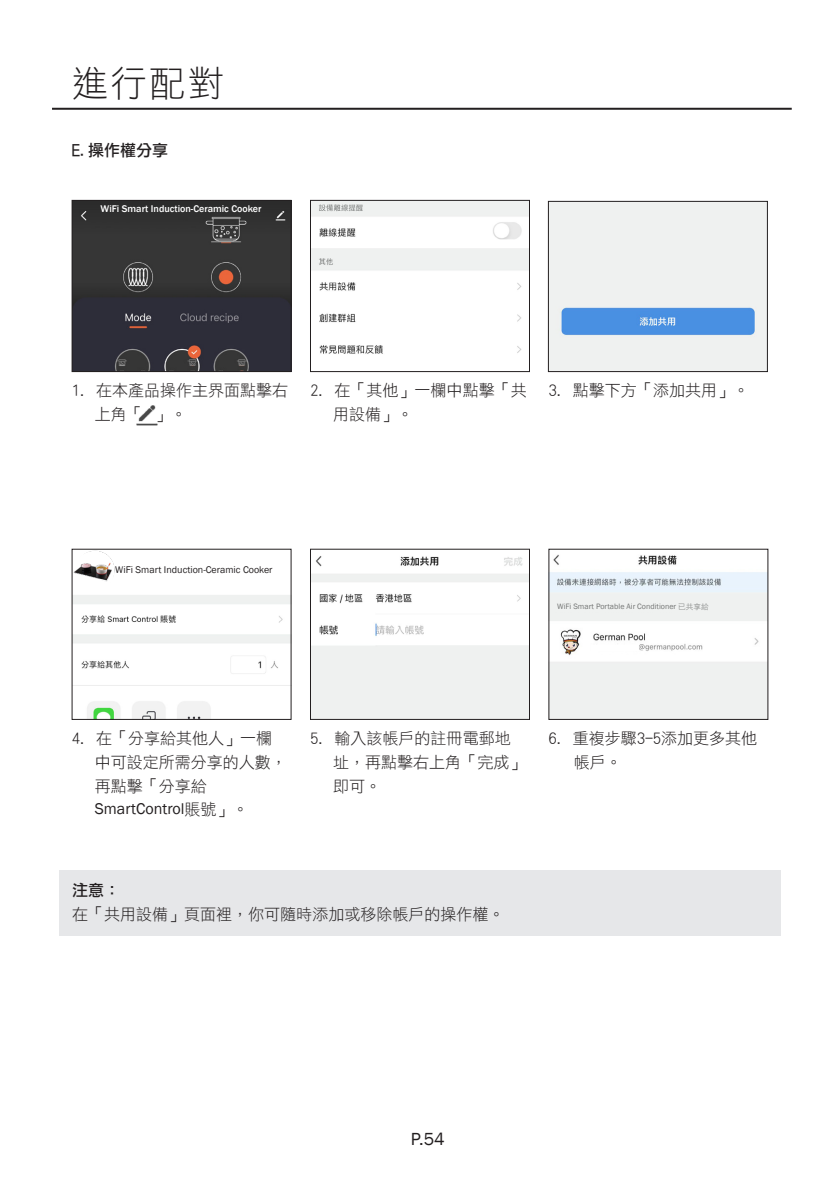
<style>
.page{position:relative;width:840px;height:1191px;background:#fff}
.page>*{position:absolute;margin:0;border:0;box-sizing:border-box;transform-origin:0 0}
.t1{font:36px "DF Li Hei W3 WINP BF";color:#231f20}
.t2{font:18px "Franklin Gothic";color:#231f20}
.t3{font:16px "DF Li Hei W3 WIN BF";color:#231f20}
.t4{font:16px "Franklin Gothic";color:#231f20}
.t5{font:16px "DF Li Hei Md WIN BF";color:#231f20}
.t6{font:10px "Franklin Gothic";color:#231f20}
.t7{font:500 10px "Franklin Gothic";color:#fff}
.t8{font:8px "Franklin Gothic";color:#747675}
.s1{font-family:"DF Li Hei W3 WIN BF";font-size:7.6px}
.s2{font-family:"DF Li Hei W3 WIN BF"}
</style>
<div class="page">
<hr style="left:52px;top:108px;width:739px;height:2px;background:#231f20">
<img style="left:74px;top:202px;width:215px;height:168px">
<div style="left:72px;top:200px;width:219px;height:172px;border:1px solid #231f20"></div>
<img style="left:74px;top:595px;width:215px;height:123px">
<div style="left:72px;top:549px;width:219px;height:171px;border:1px solid #231f20"></div>
<img style="left:312px;top:202px;width:215px;height:152px">
<div style="left:310px;top:200px;width:219px;height:172px;border:1px solid #231f20"></div>
<img style="left:312px;top:556px;width:215px;height:162px">
<div style="left:310px;top:549px;width:219px;height:171px;border:1px solid #231f20"></div>
<img style="left:549px;top:203px;width:216px;height:167px">
<div style="left:547px;top:201px;width:220px;height:171px;border:1px solid #231f20"></div>
<div style="left:59px;top:870px;width:721px;height:66px;background:#e6e7e9"></div>
<img style="left:136px;top:405px;width:22px;height:21px">
<img style="left:550px;top:554px;width:216px;height:164px">
<div style="left:590px;top:644px;width:48px;height:7px;background:#fff"></div>
<div style="left:552px;top:600px;width:202px;height:12px;background:#eff1f0"></div>
<img style="left:75px;top:548px;width:41px;height:25px">
<div style="left:178px;top:213px;width:10px;height:7px;background:#2f2f2f"></div>
<div style="left:73px;top:551px;width:41px;height:41px;background:#fff;border-radius:50%"></div>
<img style="left:73px;top:558px;width:40px;height:25px">
<p class="t1" style="left:72px;top:65px;width:154px">進行配對</p>
<p class="t5" style="left:72px;top:142px;width:97px">E.操作權分享</p>
<p class="t7" style="left:100px;top:203px;width:162px">WiFi Smart Induction-Ceramic Cooker</p>
<p class="t3" style="left:72px;top:383px;width:217px">1. 在本產品操作主界面點擊右</p>
<p class="t3" style="left:95px;top:406px;width:93px">上角「 」。</p>
<p class="t3" style="left:310px;top:383px;width:217px">2. 在「其他」一欄中點擊「共</p>
<p class="t3" style="left:333px;top:406px;width:81px">用設備」。</p>
<p class="t3" style="left:548px;top:383px;width:201px">3. 點擊下方「添加共用」。</p>
<p class="t6" style="left:115px;top:564px;width:159px">WiFi Smart Induction-Ceramic Cooker</p>
<p class="t8" style="left:556px;top:601px;width:153px">WiFi Smart Portable Air Conditioner <span class="s1">已共享給</span></p>
<p class="t3" style="left:72px;top:730px;width:201px">4. 在「分享給其他人」一欄</p>
<p class="t3" style="left:95px;top:754px;width:193px">中可設定所需分享的人數，</p>
<p class="t3" style="left:95px;top:777px;width:113px">再點擊「分享給</p>
<p class="t4" style="left:95px;top:799px;width:155px">SmartControl<span class="s2">賬號」。</span></p>
<p class="t3" style="left:310px;top:730px;width:201px">5. 輸入該帳戶的註冊電郵地</p>
<p class="t3" style="left:333px;top:754px;width:193px">址，再點擊右上角「完成」</p>
<p class="t3" style="left:333px;top:777px;width:49px">即可。</p>
<p class="t5" style="left:72px;top:882px;width:49px">注意：</p>
<p class="t3" style="left:72px;top:906px;width:433px">在「共用設備」頁面裡，你可隨時添加或移除帳戶的操作權。</p>
<p class="t3" style="left:548px;top:730px;width:209px">6. 重複步驟3-5添加更多其他</p>
<p class="t3" style="left:573px;top:754px;width:49px">帳戶。</p>
<p class="t2" style="left:410px;top:1128px;width:35px">P.54</p>
</div>
